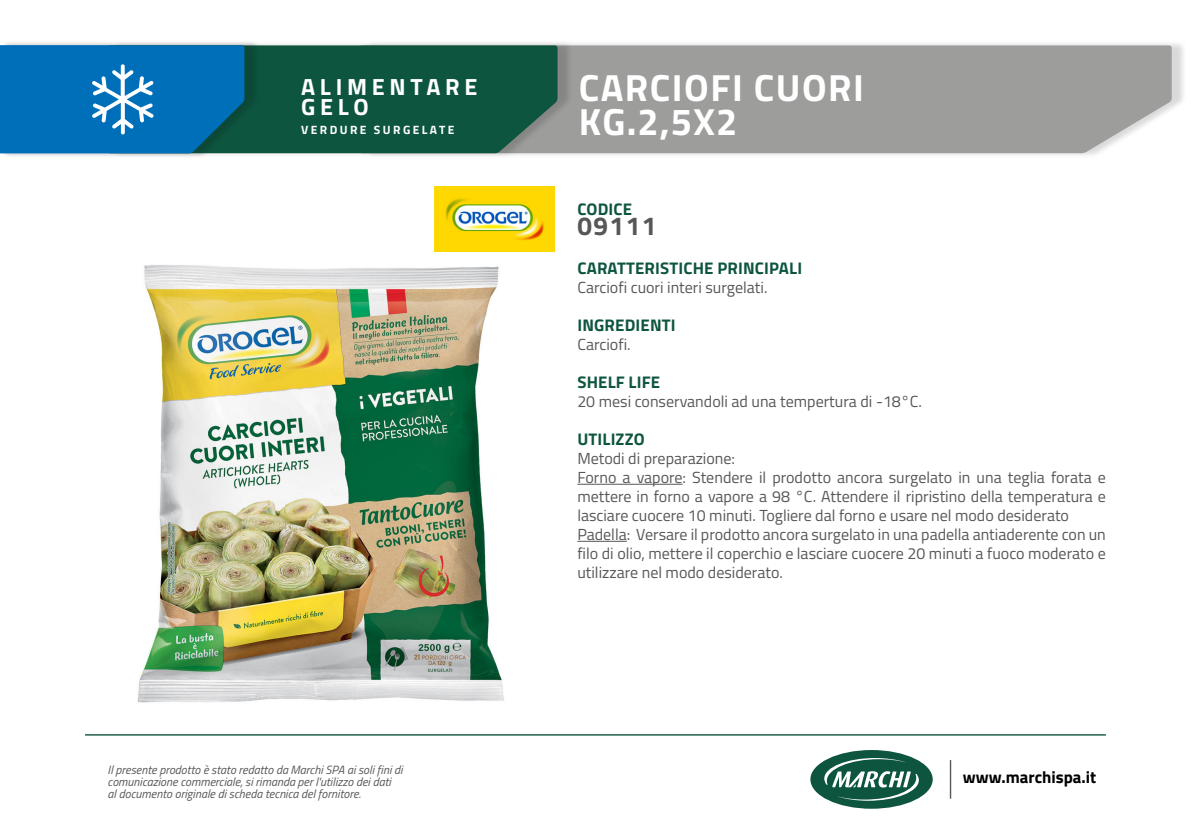
<style>
.page{position:relative;width:1191px;height:840px;background:#fff}
.page>*{position:absolute;margin:0;border:0;box-sizing:border-box;transform-origin:0 0}
.t1{font:700 37.8px "Titillium Web";letter-spacing:.04em;color:#fff}
.t2{font:700 26px "Titillium Web";letter-spacing:.06em;color:#575756}
.t3{font:700 23.4px "Titillium Web";letter-spacing:.2em;color:#fff}
.t4{font:700 16.8px "Titillium Web";letter-spacing:.01em;color:#0e5540}
.t5{font:700 16.8px "Titillium Web";color:#000}
.t6{font:16px/19px "Titillium Web";color:#575756;text-align:justify}
.t7{font:italic 12px/12px "Titillium Web";color:#575756}
.t8{font:700 12px "Titillium Web";letter-spacing:.2em;color:#fff}
</style>
<div class="page">
<img style="left:138px;top:251px;width:410px;height:452px">
<hr style="left:577px;top:483px;width:105px;height:1px;background:#575756">
<hr style="left:577px;top:540px;width:50px;height:1px;background:#575756">
<div style="left:364px;top:40px;width:823px;height:119px;background:#000;opacity:.15"></div>
<div style="left:573px;top:45px;width:598px;height:108px;background:#9d9d9c"></div>
<div style="left:112px;top:40px;width:461px;height:119px;background:#000;opacity:.15"></div>
<div style="left:260px;top:45px;width:297px;height:108px;background:#0e5540"></div>
<div style="left:0;top:40px;width:260px;height:119px;background:#000;opacity:.15"></div>
<svg style="left:0;top:45px;width:244px;height:108px;background:#0c73b5"></svg>
<img style="left:434px;top:187px;width:120px;height:64px">
<hr style="left:949px;top:759px;width:2px;height:39px;background:#575756">
<div style="left:810px;top:749px;width:122px;height:59px;background:#0e5540;border-radius:50%"></div>
<svg style="left:824px;top:757px;width:95px;height:43px"></svg>
<hr style="left:85px;top:733px;width:1021px;height:2px;background:#0e5540">
<p class="t3" style="left:301px;top:69px;width:178px">ALIMENTARE</p>
<p class="t3" style="left:301px;top:89px;width:69px">GELO</p>
<p class="t8" style="left:301px;top:121px;width:155px">VERDURE SURGELATE</p>
<p class="t7" style="left:108px;top:762px;width:296px">Il presente prodotto è stato redatto da Marchi SPA ai soli fini di comunicazione commerciale, si rimanda per l'utilizzo dei dati<br>al documento originale di scheda tecnica del fornitore.</p>
<p class="t1" style="left:578px;top:59px;width:287px">CARCIOFI CUORI</p>
<p class="t1" style="left:578px;top:93px;width:160px">KG.2,5X2</p>
<p class="t4" style="left:577px;top:196px;width:56px">CODICE</p>
<p class="t2" style="left:577px;top:206px;width:81px">09111</p>
<p class="t4" style="left:577px;top:254px;width:226px">CARATTERISTICHE PRINCIPALI</p>
<p class="t6" style="left:577px;top:276px;width:192px">Carciofi cuori interi surgelati.</p>
<p class="t4" style="left:577px;top:311px;width:100px">INGREDIENTI</p>
<p class="t6" style="left:577px;top:333px;width:55px">Carciofi.</p>
<p class="t4" style="left:577px;top:368px;width:84px">SHELF LIFE</p>
<p class="t6" style="left:577px;top:390px;width:346px">20 mesi conservandoli ad una tempertura di -18°C.</p>
<p class="t4" style="left:577px;top:425px;width:69px">UTILIZZO</p>
<p class="t6" style="left:577px;top:447px;width:159px">Metodi di preparazione:</p>
<p class="t6" style="left:577px;top:466px;width:530px">Forno a vapore: Stendere il prodotto ancora surgelato in una teglia forata e mettere in forno a vapore a 98 °C. Attendere il ripristino della temperatura e lasciare cuocere 10 minuti. Togliere dal forno e usare nel modo desiderato</p>
<p class="t6" style="left:577px;top:523px;width:530px">Padella: Versare il prodotto ancora surgelato in una padella antiaderente con un filo di olio, mettere il coperchio e lasciare cuocere 20 minuti a fuoco moderato e utilizzare nel modo desiderato.</p>
<p class="t5" style="left:963px;top:764px;width:135px">www.marchispa.it</p>
</div>
